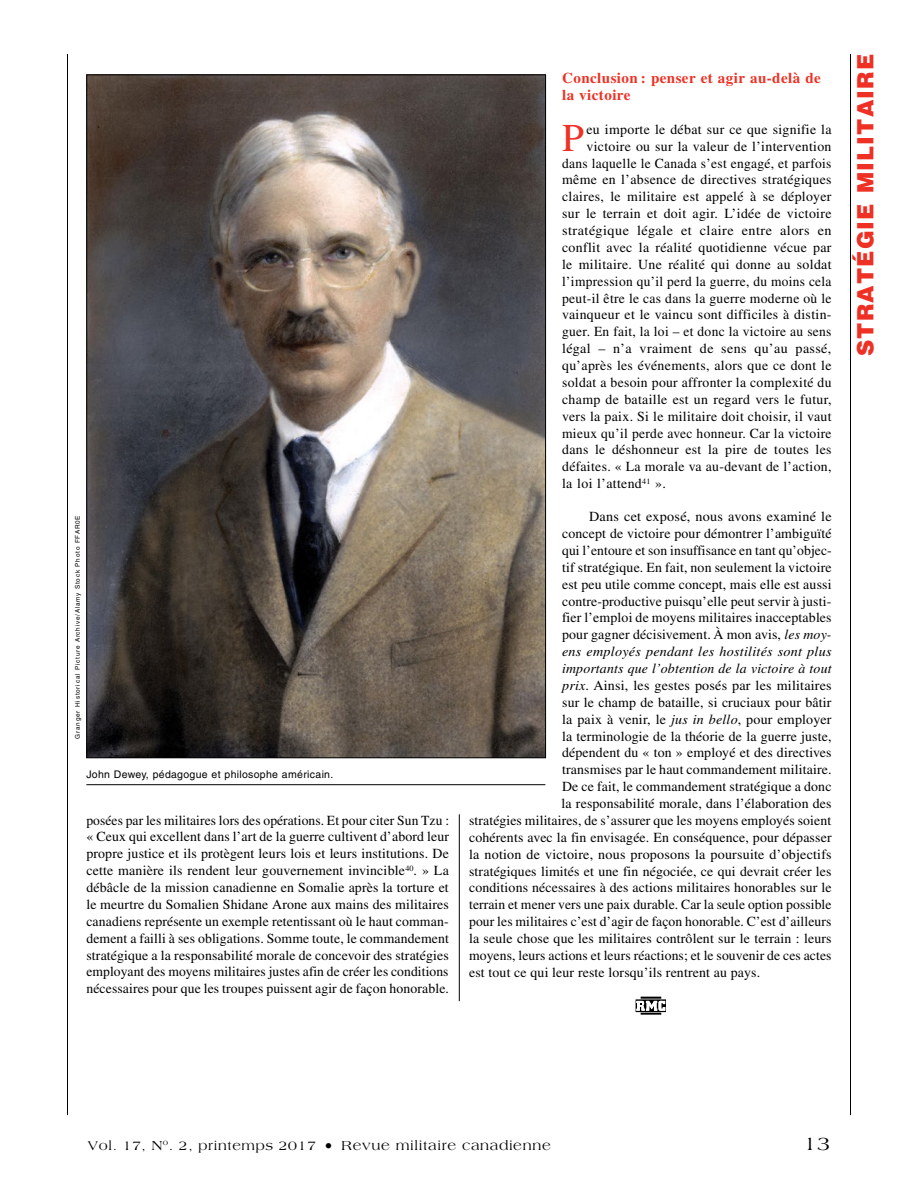
<style>
.page{position:relative;width:918px;height:1188px;background:#fff}
.page>*{position:absolute;margin:0;border:0;box-sizing:border-box;transform-origin:0 0}
.t1{font:39.3px "Times LT Std";color:#ee3124}
.t2{font:900 22.5px "Helvetica LT Std";letter-spacing:.05em;color:#ee3124}
.t3{font:19.5px "Americana Std";color:#000}
.t4{font:700 15px/16.8px "Times LT Std";letter-spacing:.03em;color:#ee3124}
.t5{font:13.8px/16.8px "Times LT Std";letter-spacing:.01em;color:#000;text-align:justify}
.t6{font:italic 13.8px "Times LT Std";letter-spacing:.015em;color:#000}
.t7{font:13.8px "Americana Std";letter-spacing:.05em;color:#000}
.t8{font:13.8px "Times LT Std";letter-spacing:.035em;color:#000}
.t9{font:10.5px "Helvetica LT Std";letter-spacing:.03em;color:#000}
.t10{font:6.3px "Helvetica LT Std";letter-spacing:.125em;color:#000}
.s1{font-style:italic}
.s2{font-size:13.5px}
.s3{font-size:16.5px}
</style>
<div class="page">
<hr style="left:850px;top:54px;width:1px;height:1061px;background:#000">
<hr style="left:67px;top:54px;width:1px;height:1061px;background:#000">
<svg style="left:635px;top:997px;width:31px;height:18px"></svg>
<img style="left:88px;top:77px;width:456px;height:679px">
<hr style="left:86px;top:784px;width:459px;height:1px;background:#000">
<hr style="left:459px;top:814px;width:1px;height:187px;background:#000">
<p class="t10" style="left:74px;top:739px;width:225px;rotate:-90deg">Granger Historical Picture Archive/Alamy Stock Photo FFAR0E</p>
<p class="t9" style="left:86px;top:768px;width:248px">John Dewey, pédagogue et philosophe américain.</p>
<p class="t5" style="left:86px;top:811px;width:364px">posées par les militaires lors des opérations. Et pour citer Sun Tzu : « Ceux qui excellent dans l’art de la guerre cultivent d’abord leur propre justice et ils protègent leurs lois et leurs institutions. De cette manière ils rendent leur gouvernement invincible<sup>40</sup>. » La débâcle de la mission canadienne en Somalie après la torture et le meurtre du Somalien Shidane Arone aux mains des militaires canadiens représente un exemple retentissant où le haut comman&shy;dement a failli à ses obligations. Somme toute, le commandement stratégique a la responsabilité morale de concevoir des stratégies employant des moyens militaires justes afin de créer les conditions nécessaires pour que les troupes puissent agir de façon honorable.</p>
<p class="t4" style="left:562px;top:69px;width:260px">Conclusion : penser et agir au-delà de la victoire</p>
<h1 class="t1" style="left:562px;top:115px;width:23px">P</h1>
<p class="t5" style="left:586px;top:121px;width:247px">eu importe le débat sur ce que signifie la</p>
<p class="t5" style="left:586px;top:138px;width:247px">victoire ou sur la valeur de l’intervention</p>
<p class="t5" style="left:562px;top:154px;width:271px">dans laquelle le Canada s’est engagé, et parfois</p>
<p class="t5" style="left:562px;top:171px;width:271px">même en l’absence de directives stratégiques</p>
<p class="t5" style="left:562px;top:188px;width:271px">claires, le militaire est appelé à se déployer</p>
<p class="t5" style="left:562px;top:205px;width:271px">sur le terrain et doit agir. L’idée de victoire</p>
<p class="t8" style="left:562px;top:223px;width:271px">stratégique légale et claire entre alors en</p>
<p class="t5" style="left:562px;top:239px;width:271px">conflit avec la réalité quotidienne vécue par</p>
<p class="t5" style="left:562px;top:256px;width:271px">le militaire. Une réalité qui donne au soldat</p>
<p class="t5" style="left:562px;top:273px;width:271px">l’impression qu’il perd la guerre, du moins cela</p>
<p class="t5" style="left:562px;top:289px;width:271px">peut-il être le cas dans la guerre moderne où le</p>
<p class="t5" style="left:562px;top:306px;width:271px">vainqueur et le vaincu sont difficiles à distin-</p>
<p class="t5" style="left:562px;top:323px;width:271px">guer. En fait, la loi – et donc la victoire au sens</p>
<p class="t5" style="left:562px;top:340px;width:271px">légal – n’a vraiment de sens qu’au passé,</p>
<p class="t5" style="left:562px;top:357px;width:271px">qu’après les événements, alors que ce dont le</p>
<p class="t5" style="left:562px;top:374px;width:271px">soldat a besoin pour affronter la complexité du</p>
<p class="t5" style="left:562px;top:391px;width:271px">champ de bataille est un regard vers le futur,</p>
<p class="t5" style="left:562px;top:408px;width:271px">vers la paix. Si le militaire doit choisir, il vaut</p>
<p class="t5" style="left:562px;top:424px;width:271px">mieux qu’il perde avec honneur. Car la victoire</p>
<p class="t5" style="left:562px;top:441px;width:271px">dans le déshonneur est la pire de toutes les</p>
<p class="t5" style="left:562px;top:458px;width:271px">défaites. « La morale va au-devant de l’action,</p>
<p class="t5" style="left:562px;top:475px;width:105px">la loi l’attend<sup>41</sup> ».</p>
<p class="t5" style="left:589px;top:508px;width:244px">Dans cet exposé, nous avons examiné le</p>
<p class="t5" style="left:562px;top:525px;width:271px">concept de victoire pour démontrer l’ambiguïté</p>
<p class="t5" style="left:562px;top:542px;width:271px">qui l’entoure et son insuffisance en tant qu’objec-</p>
<p class="t5" style="left:562px;top:559px;width:271px">tif stratégique. En fait, non seulement la victoire</p>
<p class="t5" style="left:562px;top:576px;width:271px">est peu utile comme concept, mais elle est aussi</p>
<p class="t5" style="left:562px;top:593px;width:271px">contre-productive puisqu’elle peut servir à justi-</p>
<p class="t5" style="left:562px;top:609px;width:271px">fier l’emploi de moyens militaires inacceptables</p>
<p class="t5" style="left:562px;top:626px;width:271px">pour gagner décisivement. À mon avis, <span class="s1">les moy-</span></p>
<p class="t6" style="left:562px;top:644px;width:271px">ens employés pendant les hostilités sont plus</p>
<p class="t6" style="left:562px;top:661px;width:271px">importants que l’obtention de la victoire à tout</p>
<p class="t5" style="left:562px;top:677px;width:271px"><span class="s1">prix</span>. Ainsi, les gestes posés par les militaires</p>
<p class="t5" style="left:562px;top:694px;width:271px">sur le champ de bataille, si cruciaux pour bâtir</p>
<p class="t5" style="left:562px;top:711px;width:271px">la paix à venir, le <span class="s1">jus in bello</span>, pour employer</p>
<p class="t5" style="left:562px;top:728px;width:271px">la terminologie de la théorie de la guerre juste,</p>
<p class="t5" style="left:562px;top:744px;width:271px">dépendent du « ton » employé et des directives</p>
<p class="t5" style="left:562px;top:761px;width:271px">transmises par le haut commandement militaire.</p>
<p class="t5" style="left:562px;top:778px;width:271px">De ce fait, le commandement stratégique a donc</p>
<p class="t5" style="left:562px;top:795px;width:272px">la responsabilité morale, dans l’élaboration des</p>
<p class="t5" style="left:469px;top:812px;width:364px">stratégies militaires, de s’assurer que les moyens employés soient</p>
<p class="t5" style="left:469px;top:829px;width:364px">cohérents avec la fin envisagée. En conséquence, pour dépasser</p>
<p class="t5" style="left:469px;top:846px;width:364px">la notion de victoire, nous proposons la poursuite d’objectifs</p>
<p class="t5" style="left:469px;top:863px;width:364px">stratégiques limités et une fin négociée, ce qui devrait créer les</p>
<p class="t5" style="left:469px;top:879px;width:364px">conditions nécessaires à des actions militaires honorables sur le</p>
<p class="t5" style="left:469px;top:896px;width:364px">terrain et mener vers une paix durable. Car la seule option possible</p>
<p class="t5" style="left:469px;top:913px;width:364px">pour les militaires c’est d’agir de façon honorable. C’est d’ailleurs</p>
<p class="t5" style="left:469px;top:930px;width:364px">la seule chose que les militaires contrôlent sur le terrain : leurs</p>
<p class="t5" style="left:469px;top:947px;width:364px">moyens, leurs actions et leurs réactions; et le souvenir de ces actes</p>
<p class="t5" style="left:469px;top:964px;width:293px">est tout ce qui leur reste lorsqu’ils rentrent au pays.</p>
<h2 class="t2" style="left:851px;top:356px;width:304px;rotate:-90deg">STRATÉGIE MILITAIRE</h2>
<p class="t7" style="left:88px;top:1137px;width:464px"><span class="s2">Vol. 17,</span> N<sup>o</sup>. <span class="s2">2, printemps 2017</span> <span class="s3">•</span> Revue militaire canadienne</p>
<h3 class="t3" style="left:804px;top:1132px;width:28px">13</h3>
</div>
